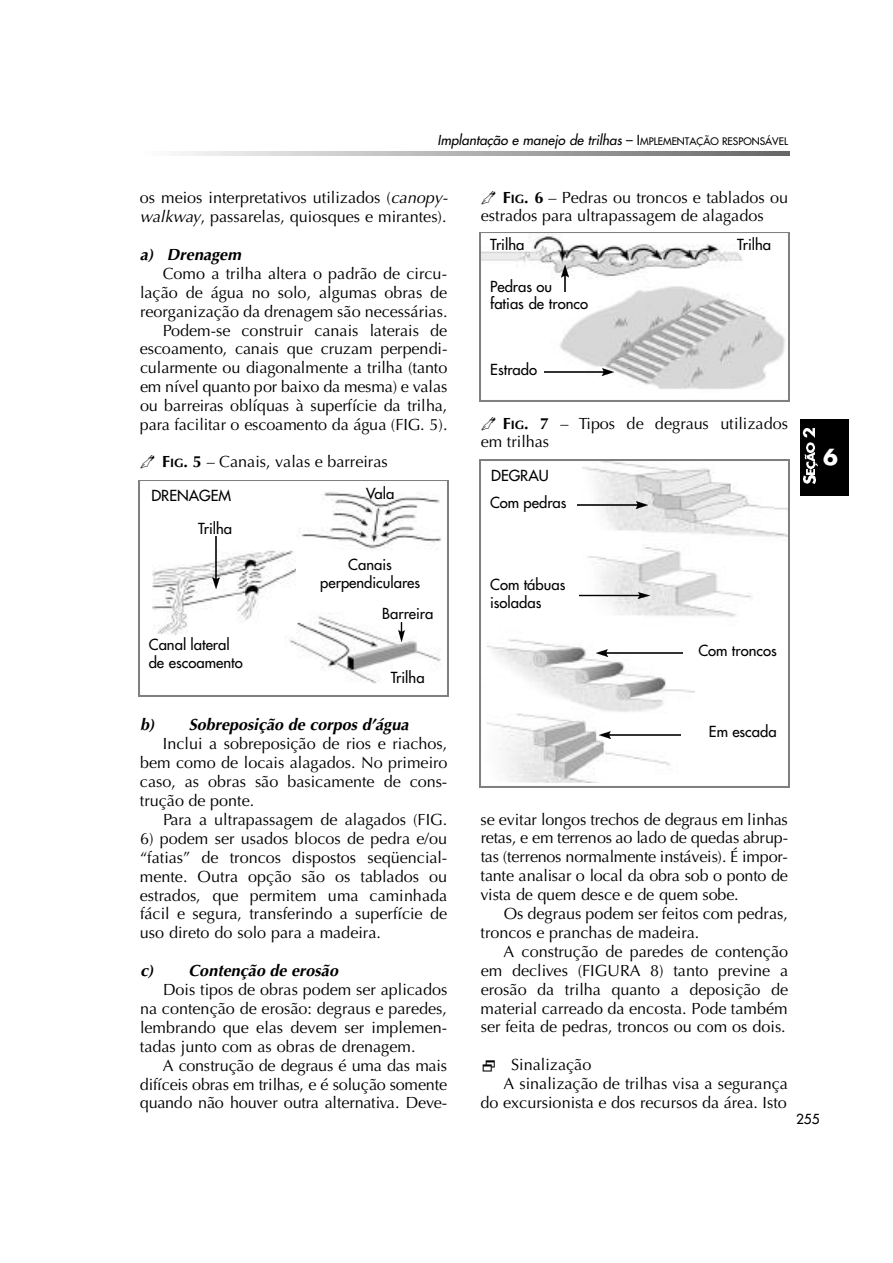
<style>
.page{position:relative;width:893px;height:1263px;background:#fff}
.page>*{position:absolute;margin:0;border:0;box-sizing:border-box;transform-origin:0 0}
.t1{font:700 21.6px "Futura";color:#fff}
.t2{font:16.2px/18.9px "Optima";color:#000;text-align:justify}
.t3{font:italic 700 16.2px "Optima";color:#000}
.t4{font:14.85px/17.5px "Futura";color:#000}
.t5{font:italic 13.5px "Futura";color:#000}
.t6{font:13.5px "Futura";color:#000}
.s1{font-style:normal}
.s2{font-style:normal;font-size:10.2px}
.s3{font-style:italic}
.s4{font-weight:700}
.s5{font-weight:700;font-size:12.15px}
</style>
<div class="page">
<img style="left:181px;top:151px;width:608px;height:5px">
<div style="left:800px;top:419px;width:49px;height:77px;background:#000"></div>
<img style="left:803px;top:470px;width:12px;height:14px">
<img style="left:806px;top:462px;width:11px;height:7px">
<img style="left:804px;top:443px;width:10px;height:19px">
<img style="left:802px;top:428px;width:12px;height:9px">
<img style="left:138px;top:480px;width:310px;height:217px">
<img style="left:479px;top:232px;width:310px;height:170px">
<img style="left:479px;top:460px;width:310px;height:328px">
<div style="left:483px;top:627px;width:299px;height:155px;background:#fff"></div>
<img style="left:487px;top:639px;width:208px;height:143px">
<div style="left:296px;top:556px;width:147px;height:46px;background:#fff"></div>
<img style="left:213px;top:537px;width:6px;height:51px">
<img style="left:561px;top:266px;width:7px;height:26px">
<img style="left:544px;top:369px;width:69px;height:6px">
<img style="left:577px;top:502px;width:70px;height:7px">
<img style="left:579px;top:592px;width:70px;height:7px">
<img style="left:596px;top:650px;width:86px;height:6px">
<img style="left:599px;top:732px;width:81px;height:7px">
<img style="left:398px;top:623px;width:7px;height:19px">
<p class="t5" style="left:437px;top:133px;width:352px">Implantação e manejo de trilhas <span class="s1">– I</span><span class="s2">MPLEMENTAÇÃO RESPONSÁVEL</span></p>
<p class="t2" style="left:140px;top:190px;width:308px">os meios interpretativos utilizados (<span class="s3">canopy&shy;walkway</span>, passarelas, quiosques e mirantes).</p>
<p class="t3" style="left:140px;top:248px;width:102px">a) Drenagem</p>
<p class="t2" style="left:140px;top:265px;width:309px;text-align:right">Como a trilha altera o padrão de circu&shy;lação de água no solo, algumas obras de reorganização da drenagem são necessárias.<br>Podem-se construir canais laterais de escoamento, canais que cruzam perpendi&shy;cularmente ou diagonalmente a trilha (tanto em nível quanto por baixo da mesma) e va l a s ou barreiras oblíquas à superfície da trilha, p a ra facilitar o escoamento da água (FIG. 5).</p>
<p class="t2" style="left:480px;top:191px;width:309px;line-height:17.5px">✑ <span class="s4">F</span><span class="s5">IG</span><span class="s4">. 6</span> – Pedras ou troncos e tablados ou estrados para ultrapassagem de alagados</p>
<p class="t4" style="left:490px;top:237px;width:36px">Trilha</p>
<p class="t4" style="left:737px;top:237px;width:36px">Trilha</p>
<p class="t4" style="left:490px;top:278px;width:99px">Pedras ou fatias de tronco</p>
<p class="t4" style="left:490px;top:362px;width:48px">Estrado</p>
<p class="t2" style="left:480px;top:417px;width:309px;line-height:17.5px">✑ <span class="s4">F</span><span class="s5">I G</span><span class="s4">. 7</span> – Tipos de degraus utilizados em trilhas</p>
<p class="t2" style="left:140px;top:454px;width:249px">✑ <span class="s4">F</span><span class="s5">IG</span><span class="s4">. 5</span> – Canais, valas e barreiras</p>
<h1 class="t1" style="left:823px;top:447px;width:16px">6</h1>
<p class="t4" style="left:491px;top:467px;width:59px">DEGRAU</p>
<p class="t4" style="left:151px;top:488px;width:81px">DRENAGEM</p>
<p class="t4" style="left:198px;top:521px;width:36px">Trilha</p>
<p class="t4" style="left:149px;top:637px;width:95px">Canal lateral de escoamento</p>
<p class="t4" style="left:366px;top:485px;width:30px">Vala</p>
<p class="t4" style="left:320px;top:557px;width:101px;text-align:center">Canais perpendiculares</p>
<p class="t4" style="left:382px;top:605px;width:53px">Barreira</p>
<p class="t4" style="left:391px;top:670px;width:35px">Trilha</p>
<p class="t3" style="left:140px;top:718px;width:270px">b) Sobreposição de corpos d’água</p>
<p class="t2" style="left:140px;top:736px;width:309px;text-indent:23px">Inclui a sobreposição de rios e riachos, bem como de locais alagados. No primeiro caso, as obras são basicamente de cons&shy;trução de ponte.</p>
<p class="t2" style="left:163px;top:812px;width:286px">Para a ultrapassagem de alagados (FIG.</p>
<p class="t2" style="left:140px;top:830px;width:309px">6) podem ser usados blocos de pedra e/ou “fatias” de troncos dispostos seqüencial&shy;mente. Outra opção são os tablados ou e s t rados, que permitem uma caminhada fácil e segura, transferindo a superfície de uso direto do solo para a madeira.</p>
<p class="t3" style="left:140px;top:964px;width:199px">c) Contenção de erosão</p>
<p class="t2" style="left:140px;top:982px;width:309px;text-indent:23px">Dois tipos de obras podem ser aplicados na contenção de erosão: degraus e paredes, lembrando que elas devem ser implemen&shy;tadas junto com as obras de drenagem.</p>
<p class="t2" style="left:140px;top:1057px;width:309px;text-indent:23px">A construção de degraus é uma das mais difíceis obras em trilhas, e é solução somente quando não houver outra alternativa. Deve -</p>
<p class="t4" style="left:490px;top:494px;width:78px">Com pedras</p>
<p class="t4" style="left:490px;top:577px;width:77px">Com tábuas isoladas</p>
<p class="t4" style="left:698px;top:643px;width:80px">Com troncos</p>
<p class="t4" style="left:709px;top:724px;width:69px">Em escada</p>
<p class="t2" style="left:480px;top:811px;width:309px">se evitar longos trechos de degraus em linhas retas, e em terrenos ao lado de quedas abrup&shy;tas (terrenos normalmente instáveis). É impor&shy;tante analisar o local da obra sob o ponto de vista de quem desce e de quem sobe.</p>
<p class="t2" style="left:480px;top:906px;width:309px;text-indent:23px">Os degraus podem ser feitos com pedras, troncos e pranchas de madeira.</p>
<p class="t2" style="left:480px;top:944px;width:309px;text-indent:23px">A construção de paredes de contenção em declives (FIGURA 8) tanto previne a erosão da trilha quanto a deposição de material carreado da encosta. Pode também ser feita de pedras, troncos ou com os dois.</p>
<p class="t2" style="left:511px;top:1057px;width:82px">Sinalização</p>
<p class="t2" style="left:503px;top:1076px;width:286px">A sinalização de trilhas visa a segurança</p>
<p class="t2" style="left:480px;top:1095px;width:308px">do excursionista e dos recursos da área. Isto</p>
<p class="t6" style="left:796px;top:1112px;width:25px">255</p>
</div>
